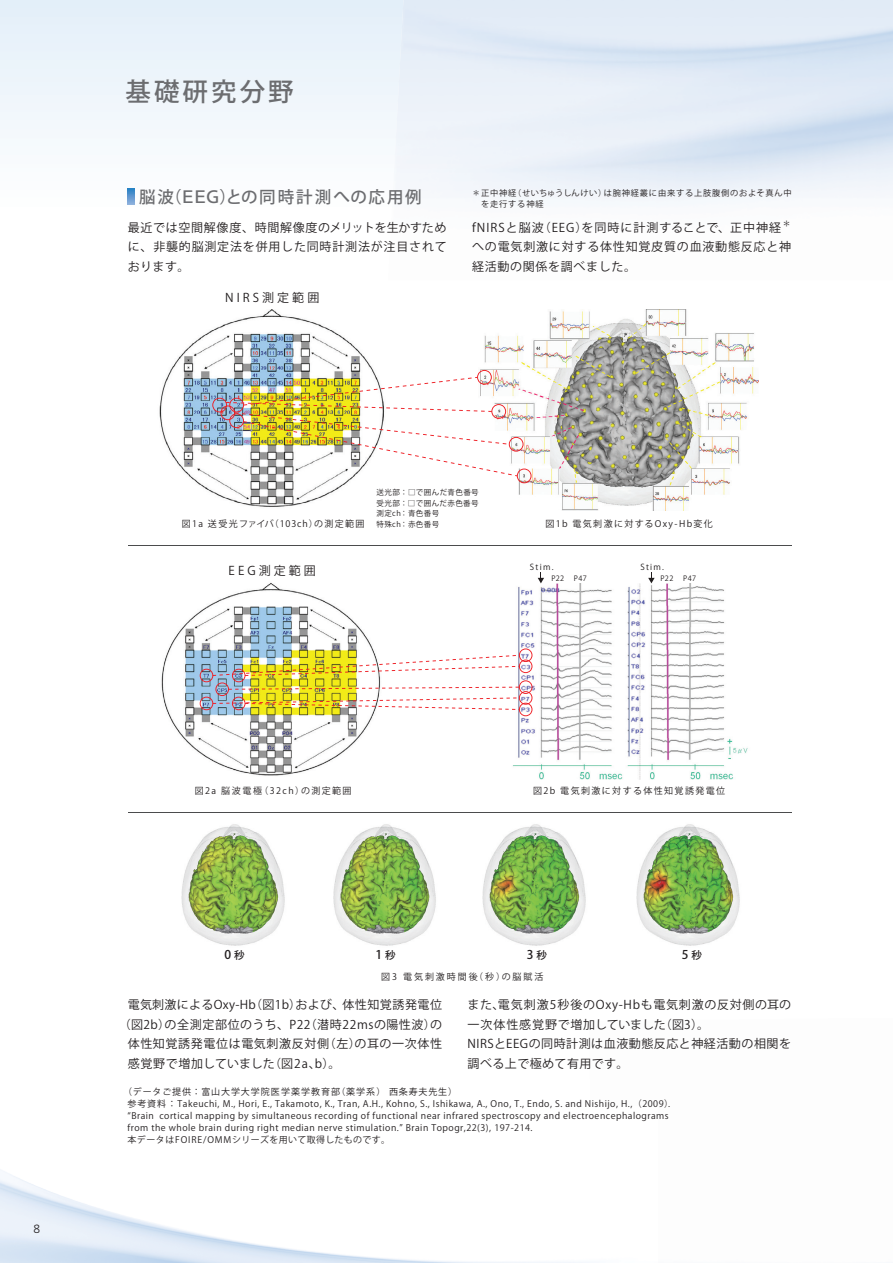
<style>
.page{position:relative;width:893px;height:1263px;background:#fff}
.page>*{position:absolute;margin:0;border:0;box-sizing:border-box;transform-origin:0 0}
.t1{font:500 25.5px "Koz Go Pro";letter-spacing:.12em;color:#6c6d70}
.t2{font:500 16.5px "Koz Go Pro";letter-spacing:.105em;color:#6c6d70}
.t3{font:12px/19.5px "Koz Go Pro";letter-spacing:.05em;color:#231f20;text-align:justify}
.t4{font:12px "Koz Go Pro";letter-spacing:.025em;color:#231f20}
.t5{font:12px "Koz Go Pro";letter-spacing:.255em;color:#231f20}
.t6{font:500 12px "Koz Go Pro";color:#231f20}
.t7{font:300 12px "Frutiger";color:#231f20}
.t8{font:9px/12px "Koz Go Pro";letter-spacing:.055em;color:#231f20}
.t9{font:9px "Koz Go Pro";letter-spacing:.155em;color:#231f20}
.t10{font:9px "Koz Go Pro";letter-spacing:.215em;color:#231f20}
.t11{font:8.25px/10.5px "Koz Go Pro";letter-spacing:.095em;color:#231f20}
.t12{font:7.5px/10.5px "Koz Go Pro";letter-spacing:.055em;color:#231f20}
.t13{font:7.35px "Koz Go Pro";letter-spacing:.055em;color:#231f20}
.s1{font-size:10.5px}
</style>
<div class="page">
<svg style="left:0;top:0;width:388px;height:205px"></svg>
<svg style="left:127px;top:189px;width:7px;height:15px"></svg>
<img style="left:159px;top:310px;width:214px;height:197px">
<img style="left:480px;top:310px;width:278px;height:200px">
<img style="left:212px;top:370px;width:320px;height:113px">
<img style="left:181px;top:824px;width:104px;height:122px">
<img style="left:333px;top:824px;width:103px;height:122px">
<img style="left:482px;top:824px;width:104px;height:122px">
<img style="left:636px;top:824px;width:104px;height:122px">
<img style="left:161px;top:582px;width:212px;height:194px">
<img style="left:513px;top:583px;width:235px;height:196px">
<svg style="left:200px;top:648px;width:332px;height:68px"></svg>
<svg style="left:538px;top:572px;width:6px;height:11px"></svg>
<svg style="left:648px;top:572px;width:7px;height:11px"></svg>
<hr style="left:128px;top:545px;width:663px;height:1px;background:#4b4c4d">
<hr style="left:128px;top:812px;width:663px;height:1px;background:#4b4c4d">
<h3 class="t7" style="left:33px;top:1222px;width:8px">8</h3>
<h1 class="t1" style="left:125px;top:75px;width:170px">基礎研究分野</h1>
<h2 class="t2" style="left:139px;top:186px;width:284px">脳波（ＥＥＧ）との同時計測への応用例</h2>
<p class="t11" style="left:472px;top:188px;width:321px">＊正中神経（せいちゅうしんけい）は腕神経叢に由来する上肢腹側のおよそ真ん中　を走行する神経</p>
<h3 class="t3" style="left:128px;top:218px;width:321px">最近では空間解像度、時間解像度のメリットを生かすために、非襲的脳測定法を併用した同時計測法が注目されております。</h3>
<h3 class="t3" style="left:472px;top:218px;width:321px">fNIRSと脳波（EEG）を同時に計測することで、正中神経<sup>＊</sup>への電気刺激に対する体性知覚皮質の血液動態反応と神経活動の関係を調べました。</h3>
<h3 class="t5" style="left:225px;top:290px;width:96px">NIRS測定範囲</h3>
<p class="t9" style="left:182px;top:517px;width:184px">図1a 送受光ファイバ（103ch）の測定範囲</p>
<p class="t12" style="left:376px;top:487px;width:104px">送光部：□で囲んだ青色番号受光部： □で囲んだ赤色番号測定ch：青色番号<br>特殊ch：赤色番号</p>
<p class="t9" style="left:545px;top:517px;width:169px">図1b 電気刺激に対するOxy-Hb変化</p>
<h3 class="t5" style="left:229px;top:563px;width:89px">EEG測定範囲</h3>
<p class="t11" style="left:530px;top:562px;width:25px">Stim.</p>
<p class="t13" style="left:551px;top:574px;width:14px">P22</p>
<p class="t13" style="left:574px;top:574px;width:14px">P47</p>
<p class="t13" style="left:660px;top:574px;width:14px">P22</p>
<p class="t13" style="left:683px;top:574px;width:14px">P47</p>
<p class="t11" style="left:640px;top:562px;width:25px">Stim.</p>
<p class="t9" style="left:195px;top:785px;width:158px">図2a 脳波電極（32ch）の測定範囲</p>
<p class="t9" style="left:533px;top:785px;width:194px">図2b 電気刺激に対する体性知覚誘発電位</p>
<h3 class="t6" style="left:224px;top:947px;width:22px">0 <span class="s1">秒</span></h3>
<h3 class="t6" style="left:375px;top:947px;width:22px">1 <span class="s1">秒</span></h3>
<h3 class="t6" style="left:527px;top:947px;width:22px">3 <span class="s1">秒</span></h3>
<h3 class="t6" style="left:682px;top:947px;width:22px">5 <span class="s1">秒</span></h3>
<p class="t10" style="left:381px;top:971px;width:164px">図3 電気刺激時間後（秒）の脳賦活</p>
<h3 class="t4" style="left:128px;top:997px;width:316px">電気刺激によるOxy-Hb（図1b）および、体性知覚誘発電位</h3>
<h3 class="t3" style="left:119px;top:1015px;width:325px">（図2b）の全測定部位のうち、P22（潜時22msの陽性波）の</h3>
<h3 class="t3" style="left:128px;top:1034px;width:316px">体性知覚誘発電位は電気刺激反対側（左）の耳の一次体性</h3>
<h3 class="t3" style="left:128px;top:1054px;width:214px">感覚野で増加していました（図2a、b）。</h3>
<h3 class="t3" style="left:468px;top:995px;width:325px;text-align:left">また、電気刺激5秒後のOxy-Hbも電気刺激の反対側の耳の一次体性感覚野で増加していました（図3）。<br>NIRSとEEGの同時計測は血液動態反応と神経活動の相関を調べる上で極めて有用です。</h3>
<p class="t8" style="left:127px;top:1086px;width:547px;text-indent:-4px">（データご提供： 富山大学大学院医学薬学教育部（薬学系）　西条寿夫先生）<br>参考資料 ： Takeuchi, M., Hori, E., Takamoto, K., Tran, A.H., Kohno, S., Ishikawa, A., Ono, T., Endo, S. and Nishijo, H.,（2009）. “Brain cortical mapping by simultaneous recording of functional near infrared spectroscopy and electroencephalograms from the whole brain during right median nerve stimulation.” Brain Topogr,22(3), 197-214.<br>本データはFOIRE/OMMシリーズを用いて取得したものです。</p>
</div>
